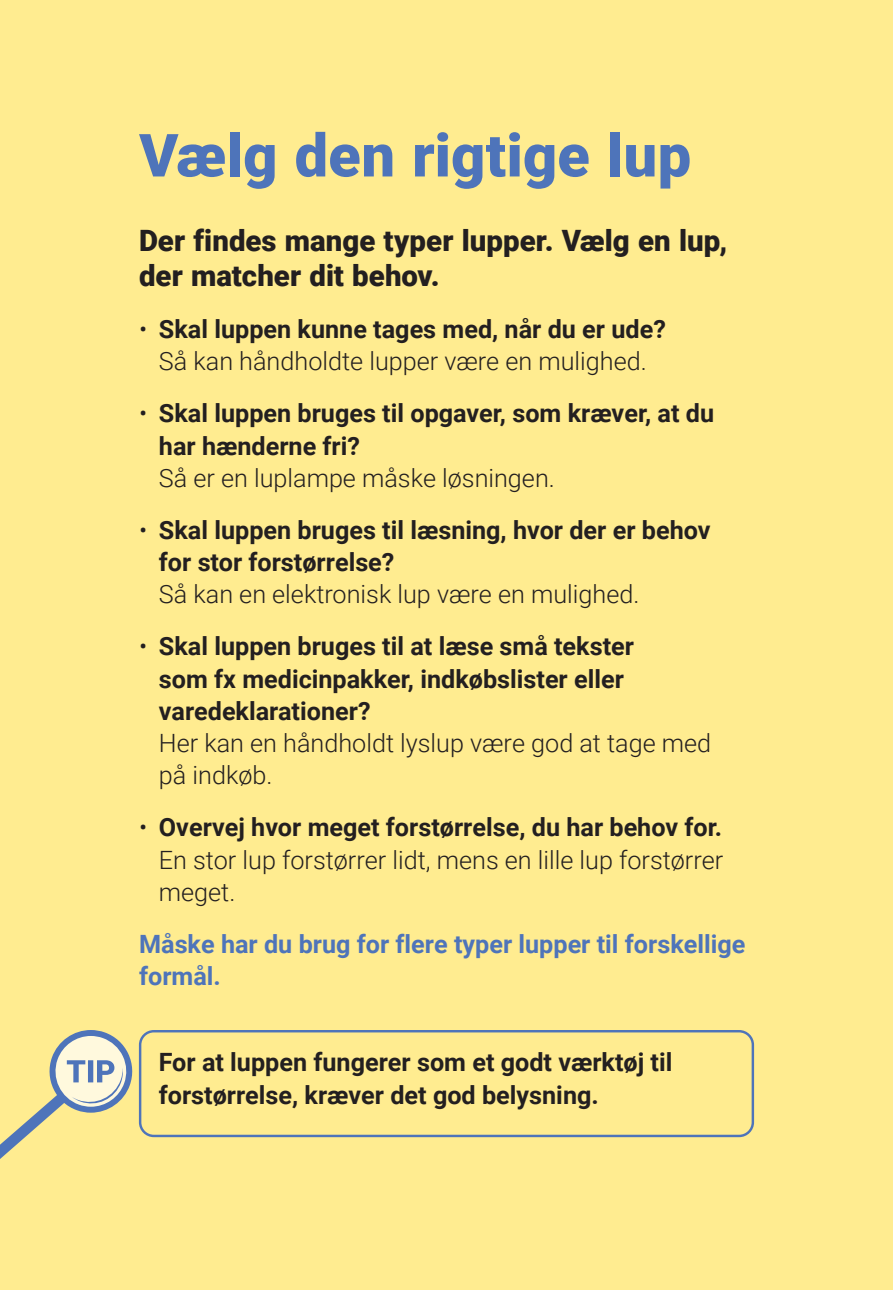
<style>
.page{position:relative;width:893px;height:1290px;background:#ffec90}
.page>*{position:absolute;margin:0;border:0;box-sizing:border-box;transform-origin:0 0}
.t1{font:900 59.5px "Roboto";letter-spacing:.005em;color:#4e74ba}
.t2{font:900 29.4px/35px "Roboto";color:#231f20}
.t3{font:300 25.2px/32.2px "Roboto";color:#231f20;text-align:center}
.t4{font:700 25.2px/32.2px "Roboto";color:#231f20}
.t5{font:700 25.2px/32.2px "Roboto";color:#4e74ba}
.s1{font-weight:700}
.s2{font-weight:300}
</style>
<div class="page">
<div style="left:139px;top:1030px;width:615px;height:107px;border:2px solid #4e74ba;border-radius:14px"></div>
<svg style="left:0;top:1030px;width:133px;height:129px"></svg>
<h1 class="t1" style="left:139px;top:114px;width:554px">Vælg den rigtige lup</h1>
<p class="t2" style="left:139px;top:222px;width:590px">Der findes mange typer lupper. Vælg en lup, der matcher dit behov.</p>
<p class="t3" style="left:139px;top:312px;width:528px">• <span class="s1">Skal luppen kunne tages med, når du er ude?<br></span>Så kan håndholdte lupper være en mulighed.</p>
<p class="t4" style="left:159px;top:396px;width:557px;text-indent:-20px"><span class="s2">•</span> Skal luppen bruges til opgaver, som kræver, at du har hænderne fri?</p>
<p class="t3" style="left:159px;top:461px;width:397px">Så er en luplampe måske løsningen.</p>
<p class="t4" style="left:159px;top:513px;width:553px;text-indent:-20px"><span class="s2">•</span> Skal luppen bruges til læsning, hvor der er behov for stor forstørrelse?</p>
<p class="t3" style="left:159px;top:577px;width:482px">Så kan en elektronisk lup være en mulighed.</p>
<p class="t4" style="left:159px;top:629px;width:477px;text-indent:-20px"><span class="s2">•</span> Skal luppen bruges til at læse små tekster som fx medicinpakker, indkøbslister eller varedeklarationer?</p>
<p class="t3" style="left:159px;top:726px;width:554px;text-align:left">Her kan en håndholdt lyslup være god at tage med på indkøb.</p>
<p class="t3" style="left:159px;top:810px;width:566px;text-align:justify;text-indent:-20px">• <span class="s1">Overvej hvor meget forstørrelse, du har behov for.<br></span>En stor lup forstørrer lidt, mens en lille lup forstørrer meget.</p>
<p class="t5" style="left:139px;top:927px;width:608px">Måske har du brug for flere typer lupper til forskellige formål.</p>
<p class="t4" style="left:159px;top:1045px;width:515px">For at luppen fungerer som et godt værktøj til forstørrelse, kræver det god belysning.</p>
</div>
